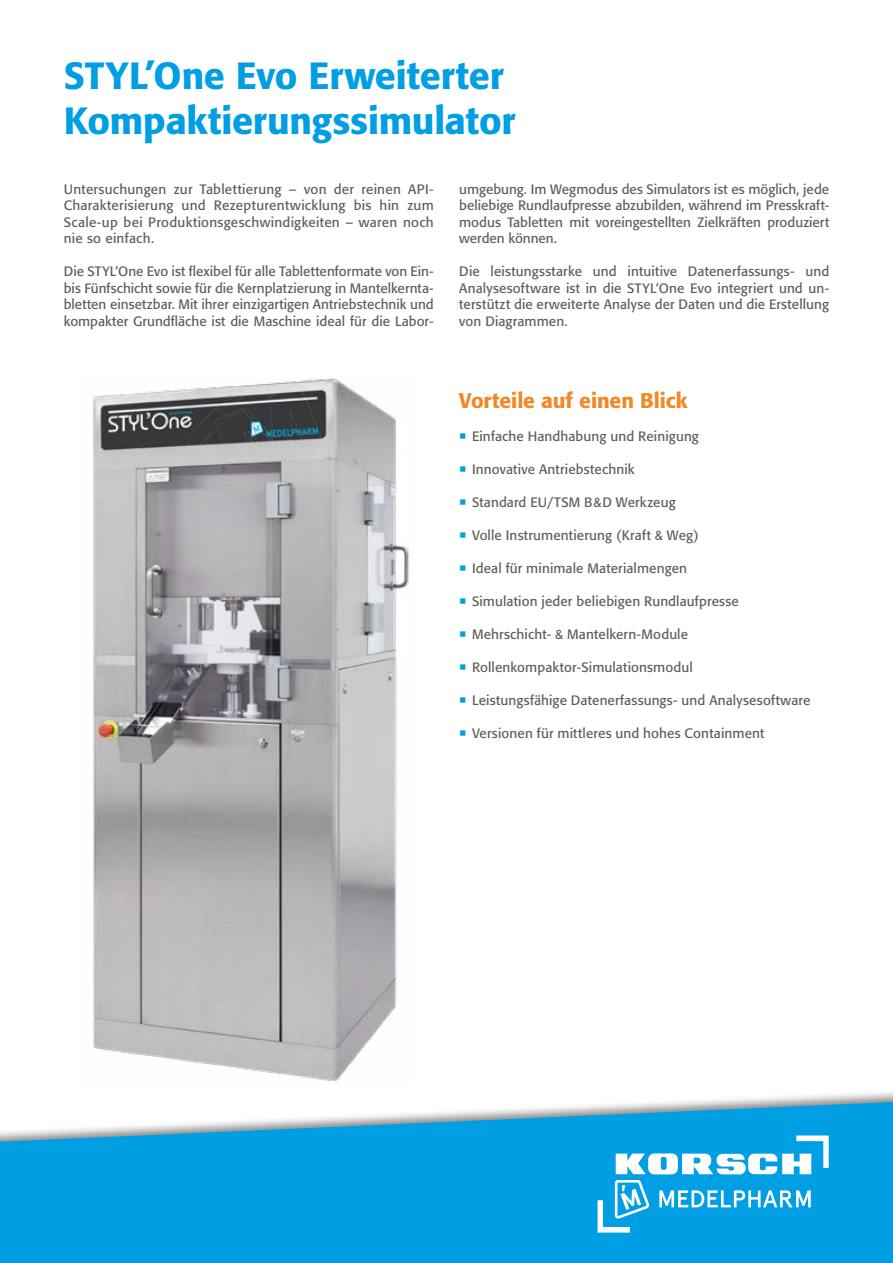
<style>
.page{position:relative;width:893px;height:1263px;background:#fff}
.page>*{position:absolute;margin:0;border:0;box-sizing:border-box;transform-origin:0 0}
.t1{font:500 37.5px/45px "Formata";letter-spacing:-.005em;color:#009ee3}
.t2{font:500 21px "Formata";letter-spacing:-.005em;color:#f18824}
.t3{font:13.5px/16.5px "Formata";letter-spacing:.01em;color:#5e5e5d;text-align:justify}
</style>
<div class="page">
<img style="left:93px;top:378px;width:316px;height:704px">
<div style="left:0;top:1087px;width:893px;height:176px;background:#000;opacity:.46"></div>
<svg style="left:0;top:1102px;width:893px;height:161px;background:#1fa7e3"></svg>
<svg style="left:659px;top:1190px;width:152px;height:17px"></svg>
<svg style="left:616px;top:1135px;width:213px;height:39px"></svg>
<svg style="left:598px;top:1180px;width:51px;height:52px"></svg>
<h1 class="t1" style="left:64px;top:53px;width:453px">STYL’One Evo Erweiterter<br>Kompaktierungssimulator</h1>
<p class="t3" style="left:64px;top:181px;width:371px">Untersuchungen zur Tablettierung – von der reinen API-Charakterisierung und Rezepturentwicklung bis hin zum Scale-up bei Produktionsgeschwindigkeiten – waren noch nie so einfach.</p>
<p class="t3" style="left:64px;top:263px;width:371px">Die STYL‘One Evo ist flexibel für alle Tablettenformate von Ein&shy;bis Fünfschicht sowie für die Kernplatzierung in Mantelkernta&shy;bletten einsetzbar. Mit ihrer einzigartigen Antriebstechnik und kompakter Grundfläche ist die Maschine ideal für die Labor-</p>
<p class="t3" style="left:459px;top:180px;width:371px">umgebung. Im Wegmodus des Simulators ist es möglich, jede beliebige Rundlaufpresse abzubilden, während im Presskraft&shy;modus Tabletten mit voreingestellten Zielkräften produziert werden können.</p>
<p class="t3" style="left:459px;top:263px;width:371px">Die leistungsstarke und intuitive Datenerfassungs- und Analysesoftware ist in die STYL‘One Evo integriert und un&shy;terstützt die erweiterte Analyse der Daten und die Erstellung von Diagrammen.</p>
<h2 class="t2" style="left:459px;top:388px;width:230px">Vorteile auf einen Blick</h2>
<p class="t3" style="left:472px;top:428px;width:228px">Einfache Handhabung und Reinigung</p>
<p class="t3" style="left:472px;top:461px;width:164px">Innovative Antriebstechnik</p>
<p class="t3" style="left:472px;top:494px;width:205px">Standard EU/TSM B&amp;D Werkzeug</p>
<p class="t3" style="left:472px;top:527px;width:228px">Volle Instrumentierung (Kraft &amp; Weg)</p>
<p class="t3" style="left:472px;top:560px;width:217px">Ideal für minimale Materialmengen</p>
<p class="t3" style="left:472px;top:593px;width:268px">Simulation jeder beliebigen Rundlaufpresse</p>
<p class="t3" style="left:472px;top:626px;width:218px">Mehrschicht- &amp; Mantelkern-Module</p>
<p class="t3" style="left:472px;top:659px;width:222px">Rollenkompaktor-Simulationsmodul</p>
<p class="t3" style="left:472px;top:692px;width:340px">Leistungsfähige Datenerfassungs- und Analysesoftware</p>
<p class="t3" style="left:472px;top:725px;width:294px">Versionen für mittleres und hohes Containment</p>
</div>
